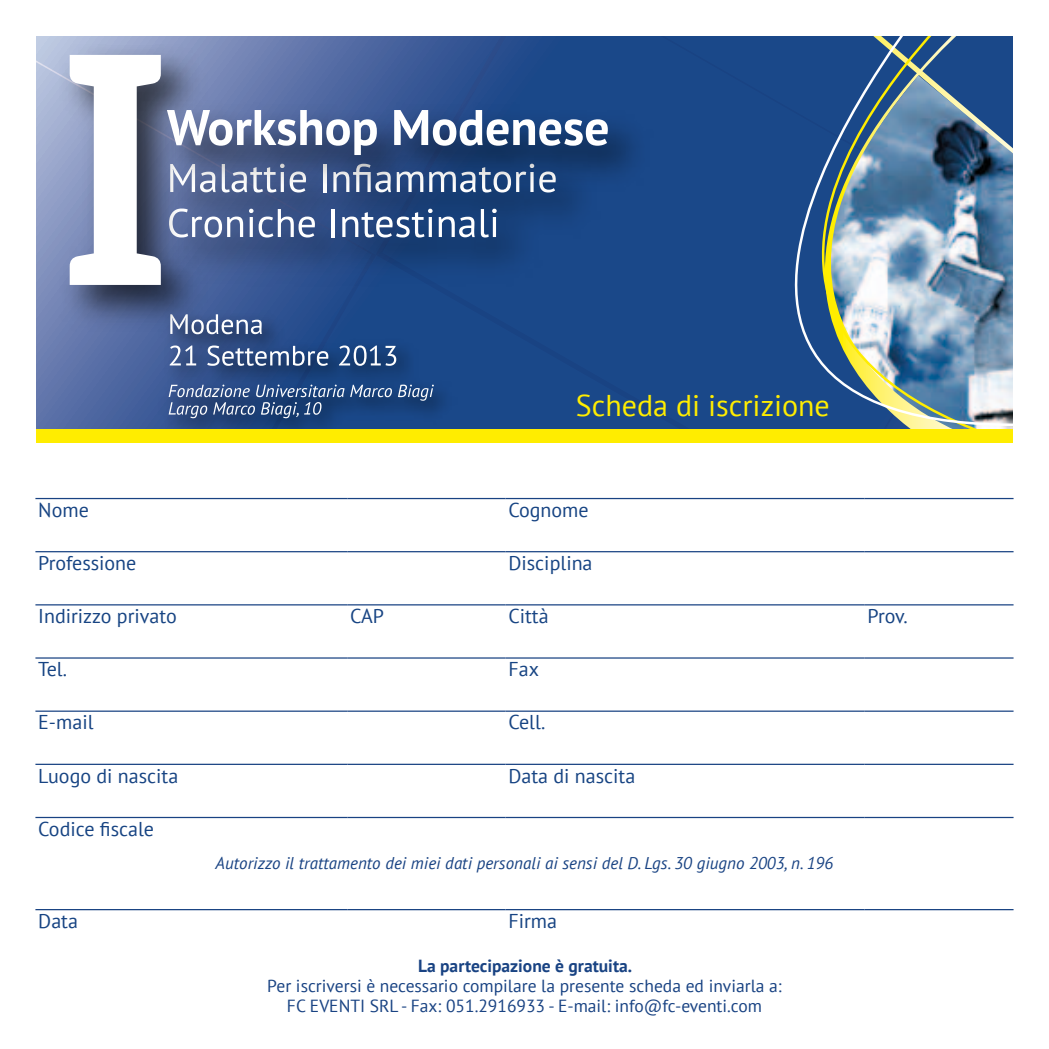
<style>
.page{position:relative;width:1049px;height:1049px;background:#fff}
.page>*{position:absolute;margin:0;border:0;box-sizing:border-box;transform-origin:0 0}
.t1{font:30px "PT Sans";color:#ffed00}
.t2{font:20px "PT Sans";color:#174483}
.t3{font:17.5px/20px "PT Sans";color:#194383;text-align:center}
.t4{font:700 17.5px "PT Sans";color:#194383}
.t5{font:italic 17px "PT Sans";color:#194383}
</style>
<div class="page">
<svg style="left:36px;top:36px;width:336px;height:245px;background:#7486b6"></svg>
<svg style="left:36px;top:281px;width:118px;height:148px;background:#576ea5"></svg>
<svg style="left:382px;top:36px;width:176px;height:54px;background:#2e5291"></svg>
<div style="left:216px;top:293px;width:342px;height:136px;background:#1a4889"></div>
<svg style="left:558px;top:36px;width:455px;height:393px;background:#406794"></svg>
<img style="left:216px;top:210px;width:395px;height:83px">
<svg style="left:216px;top:210px;width:27px;height:27px"></svg>
<svg style="left:249px;top:210px;width:4px;height:27px"></svg>
<svg style="left:259px;top:210px;width:56px;height:27px"></svg>
<hr style="left:332px;top:209px;width:3px;height:28px;background:#fff">
<svg style="left:342px;top:210px;width:90px;height:27px"></svg>
<svg style="left:439px;top:217px;width:36px;height:20px"></svg>
<svg style="left:481px;top:210px;width:16px;height:27px"></svg>
<img style="left:154px;top:300px;width:308px;height:129px">
<svg style="left:216px;top:314px;width:46px;height:20px"></svg>
<svg style="left:170px;top:345px;width:26px;height:20px"></svg>
<svg style="left:207px;top:345px;width:121px;height:21px"></svg>
<svg style="left:339px;top:345px;width:57px;height:21px"></svg>
<svg style="left:398px;top:385px;width:36px;height:16px"></svg>
<svg style="left:169px;top:385px;width:223px;height:33px;background:#42608e"></svg>
<img style="left:50px;top:36px;width:166px;height:304px">
<svg style="left:70px;top:55px;width:91px;height:230px"></svg>
<img style="left:147px;top:90px;width:516px;height:120px">
<svg style="left:167px;top:110px;width:210px;height:45px"></svg>
<svg style="left:394px;top:110px;width:214px;height:36px"></svg>
<div style="left:13px;top:429px;width:1016px;height:13px;background:#ffed00"></div>
<div style="left:0;top:0;width:35px;height:1049px;background:#fff"></div>
<div style="left:1013px;top:0;width:36px;height:1049px;background:#fff"></div>
<hr style="left:35px;top:498px;width:312px;height:1px;background:#194383">
<hr style="left:347px;top:498px;width:159px;height:1px;background:#194383">
<hr style="left:506px;top:498px;width:359px;height:1px;background:#194383">
<hr style="left:865px;top:498px;width:148px;height:1px;background:#194383">
<hr style="left:35px;top:551px;width:312px;height:1px;background:#194383">
<hr style="left:347px;top:551px;width:159px;height:1px;background:#194383">
<hr style="left:506px;top:551px;width:359px;height:1px;background:#194383">
<hr style="left:865px;top:551px;width:148px;height:1px;background:#194383">
<hr style="left:35px;top:604px;width:312px;height:1px;background:#194383">
<hr style="left:347px;top:604px;width:159px;height:1px;background:#194383">
<hr style="left:506px;top:604px;width:359px;height:1px;background:#194383">
<hr style="left:865px;top:604px;width:148px;height:1px;background:#194383">
<hr style="left:35px;top:657px;width:312px;height:2px;background:#194383">
<hr style="left:347px;top:657px;width:159px;height:2px;background:#194383">
<hr style="left:506px;top:657px;width:359px;height:2px;background:#194383">
<hr style="left:865px;top:657px;width:148px;height:2px;background:#194383">
<hr style="left:35px;top:710px;width:312px;height:2px;background:#194383">
<hr style="left:347px;top:710px;width:159px;height:2px;background:#194383">
<hr style="left:506px;top:710px;width:359px;height:2px;background:#194383">
<hr style="left:865px;top:710px;width:148px;height:2px;background:#194383">
<hr style="left:35px;top:764px;width:312px;height:1px;background:#194383">
<hr style="left:347px;top:764px;width:159px;height:1px;background:#194383">
<hr style="left:506px;top:764px;width:359px;height:1px;background:#194383">
<hr style="left:865px;top:764px;width:148px;height:1px;background:#194383">
<hr style="left:35px;top:817px;width:312px;height:1px;background:#194383">
<hr style="left:347px;top:817px;width:159px;height:1px;background:#194383">
<hr style="left:506px;top:817px;width:359px;height:1px;background:#194383">
<hr style="left:865px;top:817px;width:148px;height:1px;background:#194383">
<hr style="left:35px;top:909px;width:312px;height:1px;background:#194383">
<hr style="left:347px;top:909px;width:159px;height:1px;background:#194383">
<hr style="left:506px;top:909px;width:359px;height:1px;background:#194383">
<hr style="left:865px;top:909px;width:148px;height:1px;background:#194383">
<h1 class="t1" style="left:576px;top:387px;width:255px">Scheda di iscrizione</h1>
<p class="t2" style="left:38px;top:497px;width:52px">Nome</p>
<p class="t2" style="left:508px;top:497px;width:82px">Cognome</p>
<p class="t2" style="left:38px;top:550px;width:100px">Professione</p>
<p class="t2" style="left:508px;top:550px;width:86px">Disciplina</p>
<p class="t2" style="left:38px;top:603px;width:140px">Indirizzo privato</p>
<p class="t2" style="left:350px;top:603px;width:35px">CAP</p>
<p class="t2" style="left:508px;top:603px;width:42px">Città</p>
<p class="t2" style="left:867px;top:603px;width:42px">Prov.</p>
<p class="t2" style="left:38px;top:656px;width:30px">Tel.</p>
<p class="t2" style="left:508px;top:656px;width:32px">Fax</p>
<p class="t2" style="left:38px;top:709px;width:57px">E-mail</p>
<p class="t2" style="left:508px;top:709px;width:38px">Cell.</p>
<p class="t2" style="left:38px;top:763px;width:142px">Luogo di nascita</p>
<p class="t2" style="left:508px;top:763px;width:128px">Data di nascita</p>
<p class="t2" style="left:38px;top:816px;width:117px">Codice fiscale</p>
<p class="t5" style="left:216px;top:852px;width:619px">Autorizzo il trattamento dei miei dati personali ai sensi del D. Lgs. 30 giugno 2003, n. 196</p>
<p class="t2" style="left:38px;top:908px;width:41px">Data</p>
<p class="t2" style="left:508px;top:908px;width:50px">Firma</p>
<p class="t4" style="left:418px;top:954px;width:215px">La partecipazione è gratuita.</p>
<p class="t3" style="left:267px;top:975px;width:516px">Per iscriversi è necessario compilare la presente scheda ed inviarla a:<br>FC EVENTI SRL - Fax: 051.2916933 - E-mail: info@fc-eventi.com</p>
</div>
